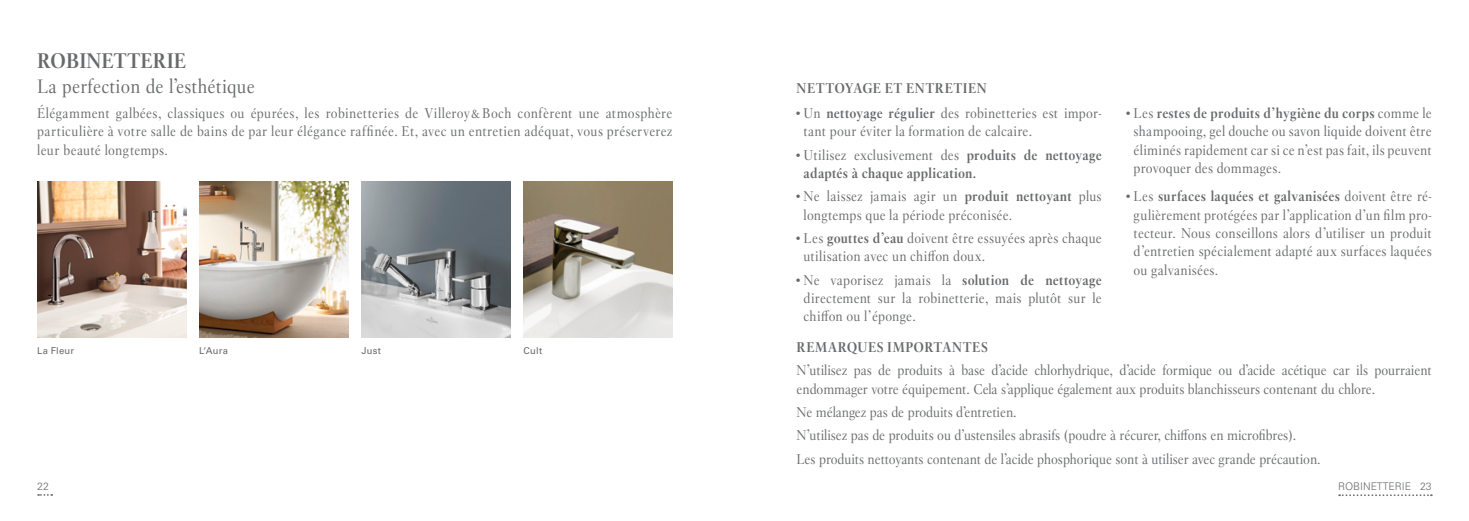
<style>
.page{position:relative;width:1469px;height:521px;background:#fff}
.page>*{position:absolute;margin:0;border:0;box-sizing:border-box;transform-origin:0 0}
.t1{font:700 21px "Villeroy Boch";color:#67696b}
.t2{font:19.25px "Villeroy Boch";letter-spacing:.01em;color:#67696b}
.t3{font:14px/18.4px "Villeroy Boch";color:#67696b}
.t4{font:700 14px/18.4px "Villeroy Boch";letter-spacing:.025em;color:#67696b}
.t5{font:300 10.5px "Univers LT";color:#67696b}
.t6{font:9.45px "Univers LT";letter-spacing:.025em;color:#686867}
.t7{font:9.45px "Univers LT";letter-spacing:.025em;color:#67696b}
.s1{font-weight:700}
.s2{font-weight:400}
</style>
<div class="page">
<svg style="left:1339px;top:494px;width:92px;height:2px"></svg>
<svg style="left:38px;top:494px;width:14px;height:2px"></svg>
<img style="left:37px;top:181px;width:149px;height:156px">
<img style="left:199px;top:181px;width:149px;height:156px">
<img style="left:361px;top:181px;width:149px;height:156px">
<img style="left:523px;top:181px;width:149px;height:156px">
<h1 class="t1" style="left:37px;top:48px;width:150px">ROBINETTERIE</h1>
<h2 class="t2" style="left:37px;top:74px;width:219px">La perfection de l’esthétique</h2>
<p class="t3" style="left:37px;top:104px;width:637px;text-align:justify">Élégamment galbées, classiques ou épurées, les robinetteries de Villeroy&amp;Boch confèrent une atmosphère particulière à votre salle de bains de par leur élégance raffinée. Et, avec un entretien adéquat, vous préserverez leur beauté longtemps.</p>
<p class="t4" style="left:796px;top:79px;width:192px">NETTOYAGE ET ENTRETIEN</p>
<p class="t3" style="left:803px;top:104px;width:299px;text-indent:-7px">• Un <span class="s1">nettoyage régulier</span> des robinetteries est impor&shy;tant pour éviter la formation de calcaire.</p>
<p class="t4" style="left:803px;top:146px;width:299px;text-indent:-7px"><span class="s2">• Utilisez exclusivement des</span> produits de nettoyage adaptés à chaque application.</p>
<p class="t3" style="left:803px;top:187px;width:299px;text-indent:-7px">• Ne laissez jamais agir un <span class="s1">produit nettoyant</span> plus longtemps que la période préconisée.</p>
<p class="t3" style="left:803px;top:229px;width:299px;text-indent:-7px">• Les <span class="s1">gouttes d’eau</span> doivent être essuyées après chaque utilisation avec un chiffon doux.</p>
<p class="t3" style="left:803px;top:271px;width:299px;text-align:justify;text-indent:-7px">• Ne vaporisez jamais la <span class="s1">solution de nettoyage </span>directement sur la robinetterie, mais plutôt sur le chiffon ou l’éponge.</p>
<p class="t3" style="left:1133px;top:104px;width:299px;text-align:justify;text-indent:-7px">• Les <span class="s1">restes de produits d’hygiène du corps</span> comme le shampooing, gel douche ou savon liquide doivent être éliminés rapidement car si ce n’est pas fait, ils peuvent provoquer des dommages.</p>
<p class="t3" style="left:1133px;top:187px;width:299px;text-align:justify;text-indent:-7px">• Les <span class="s1">surfaces laquées et galvanisées</span> doivent être ré&shy;gulièrement protégées par l’application d’un film pro&shy;tecteur. Nous conseillons alors d’utiliser un produit d’entretien spécialement adapté aux surfaces laquées ou galvanisées.</p>
<p class="t7" style="left:37px;top:344px;width:39px">La Fleur</p>
<p class="t6" style="left:199px;top:344px;width:30px">L‘Aura</p>
<p class="t6" style="left:361px;top:344px;width:21px">Just</p>
<p class="t6" style="left:523px;top:344px;width:20px">Cult</p>
<p class="t4" style="left:796px;top:338px;width:193px">REMARQUES IMPORTANTES</p>
<p class="t3" style="left:796px;top:361px;width:636px">N’utilisez pas de produits à base d’acide chlorhydrique, d’acide formique ou d’acide acétique car ils pourraient endommager votre équipement. Cela s’applique également aux produits blanchisseurs contenant du chlore.</p>
<p class="t3" style="left:796px;top:400px;width:525px;line-height:23.3px">Ne mélangez pas de produits d’entretien.<br>N’utilisez pas de produits ou d’ustensiles abrasifs (poudre à récurer, chiffons en microfibres).<br>Les produits nettoyants contenant de l’acide phosphorique sont à utiliser avec grande précaution.</p>
<p class="t5" style="left:37px;top:480px;width:13px">22</p>
<p class="t5" style="left:1338px;top:480px;width:95px">ROBINETTERIE 23</p>
</div>
